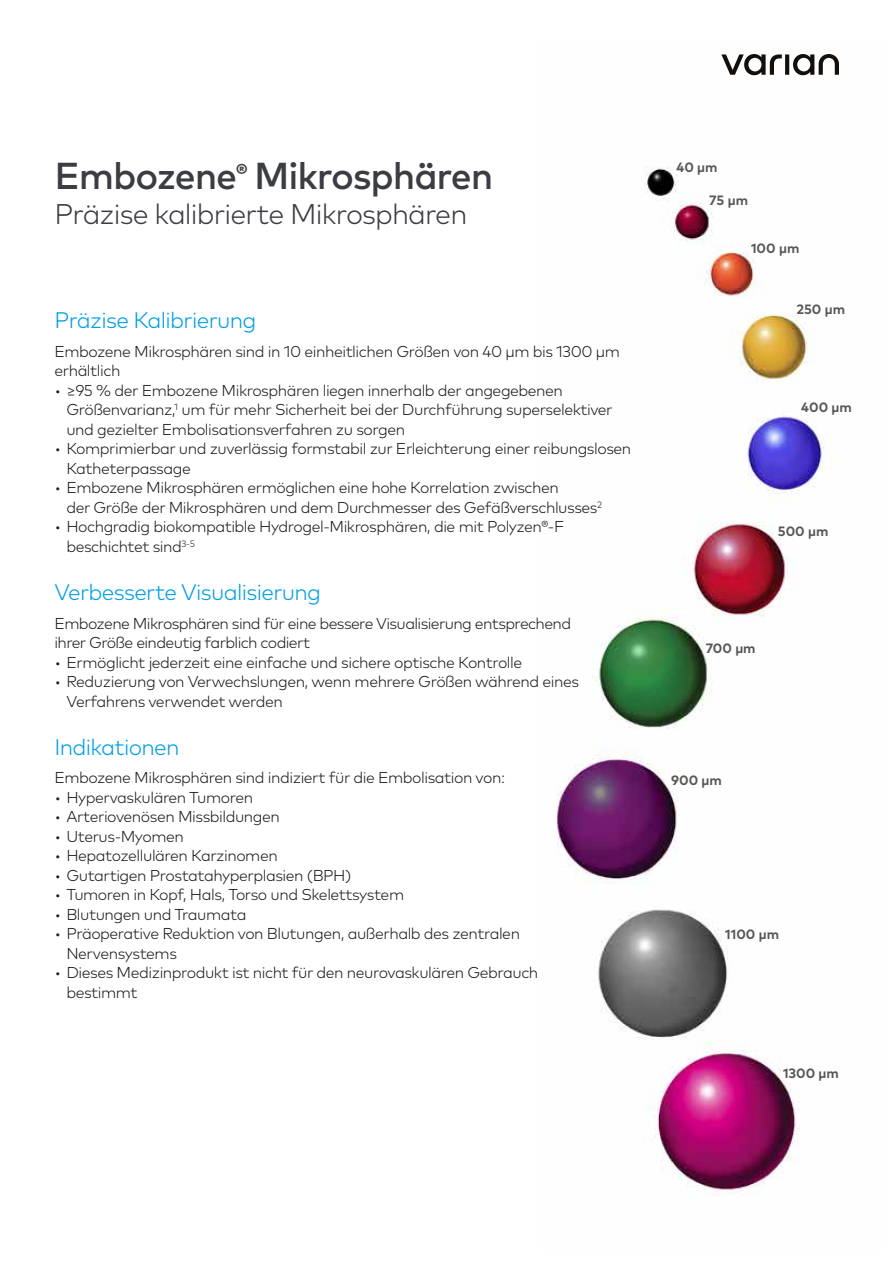
<style>
.page{position:relative;width:893px;height:1263px;background:#fff}
.page>*{position:absolute;margin:0;border:0;box-sizing:border-box;transform-origin:0 0}
.t1{font:500 37.5px "Mark OT";letter-spacing:-.03em;color:#3b3d43}
.t2{font:300 28.5px "Mark OT";letter-spacing:-.03em;color:#3b3d43}
.t3{font:300 22.5px "Mark OT";letter-spacing:-.03em;color:#009fe3}
.t4{font:300 15.75px/19.5px "Mark OT";letter-spacing:-.03em;color:#1d1d1b}
.t5{font:700 13.5px "Mark OT";color:#575756}
</style>
<div class="page">
<img style="left:557px;top:75px;width:277px;height:1121px">
<svg style="left:721px;top:54px;width:118px;height:21px"></svg>
<h1 class="t1" style="left:54px;top:152px;width:440px">Embozene<sup>®</sup> Mikrosphären</h1>
<h2 class="t2" style="left:54px;top:196px;width:415px">Präzise kalibrierte Mikrosphären</h2>
<h3 class="t3" style="left:54px;top:307px;width:204px">Präzise Kalibrierung</h3>
<p class="t4" style="left:54px;top:342px;width:567px">Embozene Mikrosphären sind in 10 einheitlichen Größen von 40 µm bis 1300 µm erhältlich</p>
<p class="t4" style="left:66px;top:381px;width:548px;text-indent:-12px">• ≥95 % der Embozene Mikrosphären liegen innerhalb der angegebenen<br>Größenvarianz,<sup>1</sup> um für mehr Sicherheit bei der Durchführung superselektiver und gezielter Embolisationsverfahren zu sorgen</p>
<p class="t4" style="left:66px;top:439px;width:566px;text-indent:-12px">• Komprimierbar und zuverlässig formstabil zur Erleichterung einer reibungslosen<br>Katheterpassage</p>
<p class="t4" style="left:66px;top:478px;width:537px;text-indent:-12px">• Embozene Mikrosphären ermöglichen eine hohe Korrelation zwischen<br>der Größe der Mikrosphären und dem Durchmesser des Gefäßverschlusses<sup>2</sup></p>
<p class="t4" style="left:66px;top:517px;width:499px;text-indent:-12px">• Hochgradig biokompatible Hydrogel-Mikrosphären, die mit Polyzen®-F beschichtet sind<sup>3-5</sup></p>
<h3 class="t3" style="left:54px;top:578px;width:268px">Verbesserte Visualisierung</h3>
<p class="t4" style="left:54px;top:613px;width:518px">Embozene Mikrosphären sind für eine bessere Visualisierung entsprechend ihrer Größe eindeutig farblich codiert</p>
<p class="t4" style="left:54px;top:652px;width:469px">• Ermöglicht jederzeit eine einfache und sichere optische Kontrolle</p>
<p class="t4" style="left:66px;top:672px;width:514px;text-indent:-12px">• Reduzierung von Verwechslungen, wenn mehrere Größen während eines<br>Verfahrens verwendet werden</p>
<h3 class="t3" style="left:54px;top:733px;width:127px">Indikationen</h3>
<p class="t4" style="left:54px;top:768px;width:452px">Embozene Mikrosphären sind indiziert für die Embolisation von:</p>
<p class="t4" style="left:54px;top:787px;width:200px">• Hypervaskulären Tumoren</p>
<p class="t4" style="left:54px;top:807px;width:227px">• Arteriovenösen Missbildungen</p>
<p class="t4" style="left:54px;top:826px;width:131px">• Uterus-Myomen</p>
<p class="t4" style="left:54px;top:846px;width:225px">• Hepatozellulären Karzinomen</p>
<p class="t4" style="left:54px;top:865px;width:298px">• Gutartigen Prostatahyperplasien (BPH)</p>
<p class="t4" style="left:54px;top:885px;width:351px">• Tumoren in Kopf, Hals, Torso und Skelettsystem</p>
<p class="t4" style="left:54px;top:904px;width:194px">• Blutungen und Traumata</p>
<p class="t4" style="left:66px;top:924px;width:455px;text-indent:-12px">• Präoperative Reduktion von Blutungen, außerhalb des zentralen<br>Nervensystems</p>
<p class="t4" style="left:66px;top:963px;width:473px;text-indent:-12px">• Dieses Medizinprodukt ist nicht für den neurovaskulären Gebrauch bestimmt</p>
<p class="t5" style="left:676px;top:159px;width:43px">40 µm</p>
<p class="t5" style="left:709px;top:191px;width:41px">75 µm</p>
<p class="t5" style="left:751px;top:240px;width:50px">100 µm</p>
<p class="t5" style="left:796px;top:300px;width:50px">250 µm</p>
<p class="t5" style="left:801px;top:399px;width:52px">400 µm</p>
<p class="t5" style="left:778px;top:523px;width:52px">500 µm</p>
<p class="t5" style="left:706px;top:639px;width:51px">700 µm</p>
<p class="t5" style="left:671px;top:771px;width:52px">900 µm</p>
<p class="t5" style="left:725px;top:925px;width:55px">1100 µm</p>
<p class="t5" style="left:783px;top:1064px;width:58px">1300 µm</p>
</div>
